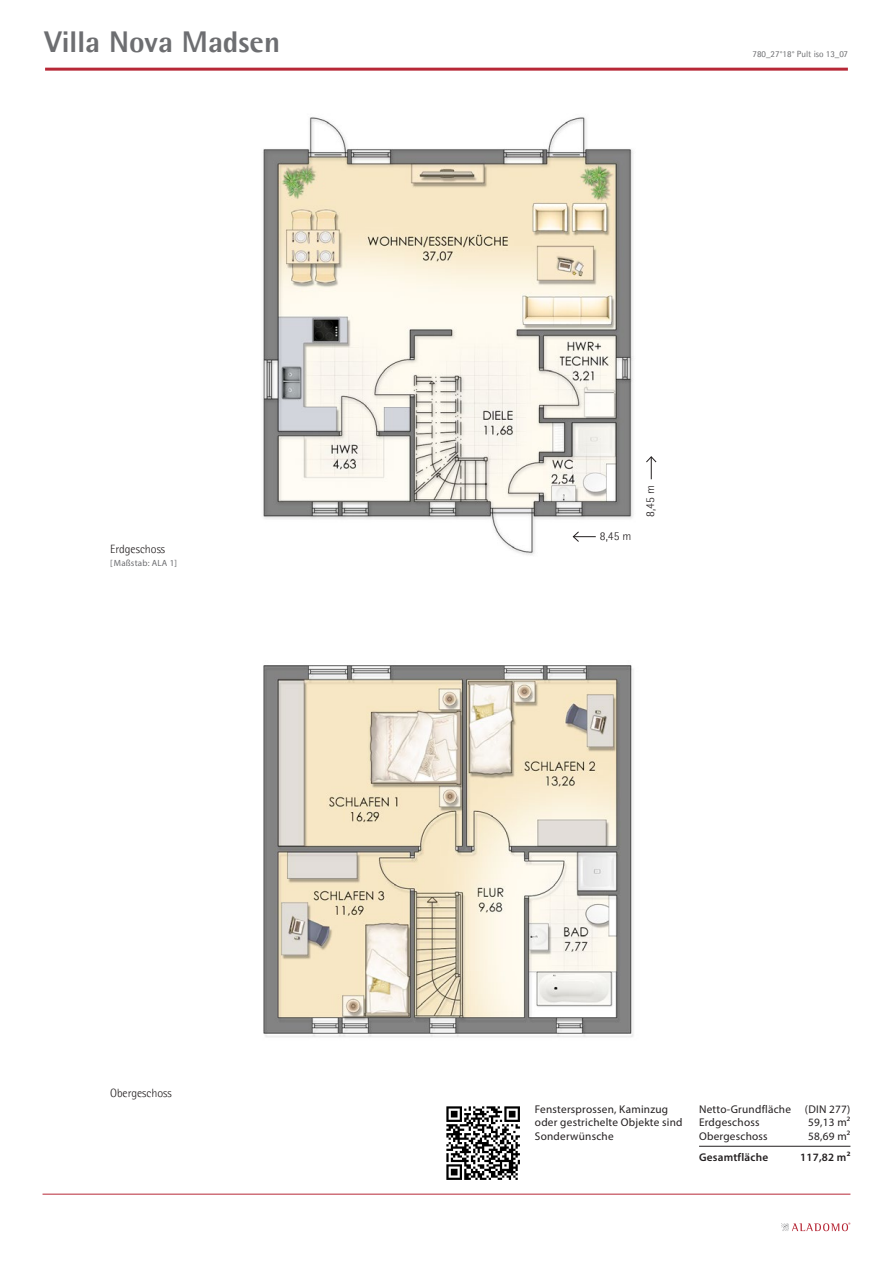
<style>
.page{position:relative;width:893px;height:1263px;background:#fff}
.page>*{position:absolute;margin:0;border:0;box-sizing:border-box;transform-origin:0 0}
.t1{font:800 30px "Agfa Rotis Semisans";color:#6d6e71}
.t2{font:300 12px "Agfa Rotis Semisans";color:#231f20}
.t3{font:11.25px/13.5px "Myriad Pro";letter-spacing:.02em;color:#231f20}
.t4{font:600 11.25px "Myriad Pro";letter-spacing:.02em;color:#231f20}
.t5{font:9px "Agfa Rotis Semisans";color:#6d6e71}
.t6{font:9px "Myriad Pro";letter-spacing:.02em;color:#6c6d70}
</style>
<div class="page">
<hr style="left:45px;top:68px;width:803px;height:3px;background:#b72837">
<hr style="left:43px;top:1194px;width:807px;height:1px;background:#b72837">
<svg style="left:781px;top:1222px;width:69px;height:9px"></svg>
<img style="left:263px;top:665px;width:371px;height:373px">
<img style="left:263px;top:117px;width:389px;height:439px">
<svg style="left:446px;top:1106px;width:74px;height:74px"></svg>
<hr style="left:699px;top:1146px;width:151px;height:1px;background:#231f20">
<svg style="left:645px;top:456px;width:12px;height:23px"></svg>
<svg style="left:572px;top:531px;width:24px;height:12px"></svg>
<h1 class="t1" style="left:45px;top:23px;width:237px">Villa Nova Madsen</h1>
<p class="t2" style="left:110px;top:542px;width:56px">Erdgeschoss</p>
<p class="t6" style="left:110px;top:558px;width:68px">[Maßstab: ALA 1]</p>
<p class="t2" style="left:110px;top:1086px;width:63px">Obergeschoss</p>
<p class="t5" style="left:752px;top:49px;width:97px">780_27°18° Pult iso 13_07</p>
<p class="t2" style="left:600px;top:529px;width:33px">8,45 m</p>
<p class="t2" style="left:643px;top:517px;width:33px;rotate:-90deg">8,45 m</p>
<p class="t3" style="left:535px;top:1102px;width:149px">Fenstersprossen, Kaminzug oder gestrichelte Objekte sind<br>Sonderwünsche</p>
<p class="t3" style="left:699px;top:1102px;width:153px">Netto-Grundfläche (DIN 277)<br>Erdgeschoss</p>
<p class="t3" style="left:808px;top:1115px;width:44px">59,13 m²</p>
<p class="t3" style="left:699px;top:1129px;width:70px">Obergeschoss</p>
<p class="t3" style="left:808px;top:1129px;width:44px">58,69 m²</p>
<p class="t4" style="left:699px;top:1150px;width:71px">Gesamtfläche</p>
<p class="t4" style="left:800px;top:1150px;width:52px">117,82 m²</p>
</div>
